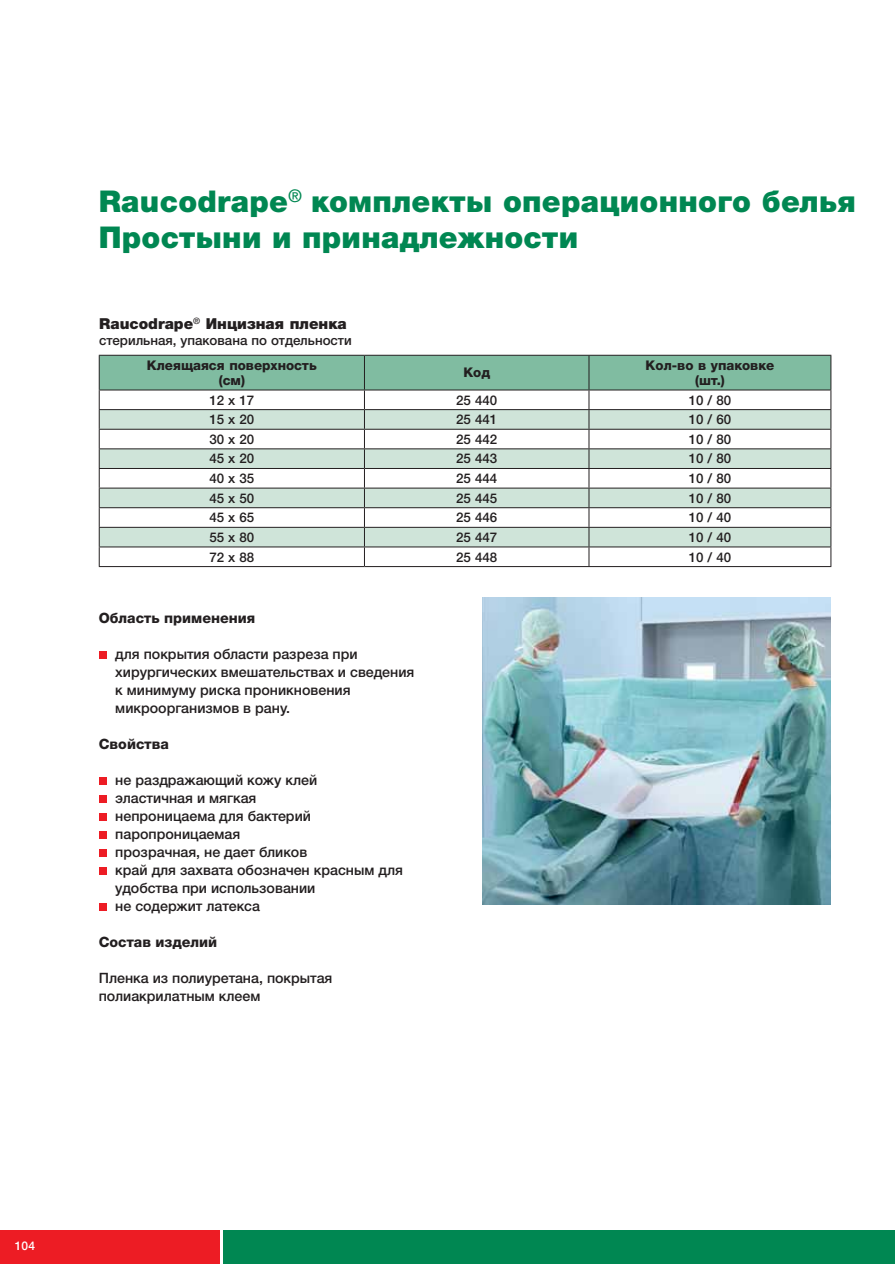
<style>
.page{position:relative;width:895px;height:1264px;background:#fff}
.page>*{position:absolute;margin:0;border:0;box-sizing:border-box;transform-origin:0 0}
.t1{font:900 30px/36px "Helvetica Neue LTW1 G";letter-spacing:.01em;color:#008752}
.t2{font:900 15.15px "Helvetica Neue LTW1 G";color:#231f20}
.t3{font:500 14.25px/18px "Helvetica Neue LTW1 G";color:#231f20}
.t4{font:800 14.25px "Helvetica Neue LTW1 G";color:#231f20}
.t5{font:500 13.35px "Helvetica Neue LTW1 G";color:#231f20}
.t6{font:800 13.35px/15.1px "Helvetica Neue LTW1 G";color:#231f20;text-align:center}
.t7{font:500 12px "Helvetica Neue LTW1 G";color:#fff}
</style>
<div class="page">
<div style="left:224px;top:1230px;width:671px;height:33px;background:#008752"></div>
<div style="left:0;top:1230px;width:220px;height:33px;background:#ed1c24"></div>
<hr style="left:364px;top:566px;width:467px;height:1px;background:#231f20">
<svg style="left:99px;top:355px;width:732px;height:211px"></svg>
<hr style="left:99px;top:355px;width:265px;height:1px;background:#231f20">
<hr style="left:99px;top:389px;width:265px;height:1px;background:#231f20">
<hr style="left:99px;top:409px;width:265px;height:1px;background:#231f20">
<hr style="left:99px;top:429px;width:265px;height:1px;background:#231f20">
<hr style="left:99px;top:448px;width:265px;height:1px;background:#231f20">
<hr style="left:99px;top:468px;width:265px;height:1px;background:#231f20">
<hr style="left:99px;top:487px;width:265px;height:1px;background:#231f20">
<hr style="left:99px;top:507px;width:265px;height:1px;background:#231f20">
<hr style="left:99px;top:527px;width:265px;height:1px;background:#231f20">
<hr style="left:99px;top:546px;width:265px;height:1px;background:#231f20">
<hr style="left:99px;top:566px;width:265px;height:1px;background:#231f20">
<img style="left:482px;top:597px;width:348px;height:307px">
<div style="left:99px;top:651px;width:8px;height:8px;background:#ed1c24"></div>
<div style="left:99px;top:777px;width:8px;height:8px;background:#ed1c24"></div>
<div style="left:99px;top:795px;width:8px;height:8px;background:#ed1c24"></div>
<div style="left:99px;top:813px;width:8px;height:8px;background:#ed1c24"></div>
<div style="left:99px;top:831px;width:8px;height:8px;background:#ed1c24"></div>
<div style="left:99px;top:849px;width:8px;height:8px;background:#ed1c24"></div>
<div style="left:99px;top:867px;width:8px;height:8px;background:#ed1c24"></div>
<div style="left:99px;top:903px;width:8px;height:8px;background:#ed1c24"></div>
<h1 class="t1" style="left:99px;top:183px;width:758px">Raucodrape<sup>®</sup> комплекты операционного белья<br>Простыни и принадлежности</h1>
<p class="t2" style="left:99px;top:315px;width:249px">Raucodrape<sup>®</sup> Инцизная пленка</p>
<p class="t5" style="left:99px;top:336px;width:254px">стерильная, упакована по отдельности</p>
<p class="t6" style="left:147px;top:359px;width:171px">Клеящаяся поверхность (см)</p>
<p class="t6" style="left:463px;top:366px;width:28px">Код</p>
<p class="t6" style="left:646px;top:359px;width:130px">Кол-во в упаковке (шт.)</p>
<p class="t5" style="left:209px;top:395px;width:47px">12 x 17</p>
<p class="t5" style="left:456px;top:395px;width:43px">25 440</p>
<p class="t5" style="left:689px;top:395px;width:44px">10 / 80</p>
<p class="t5" style="left:209px;top:415px;width:47px">15 x 20</p>
<p class="t5" style="left:456px;top:415px;width:43px">25 441</p>
<p class="t5" style="left:689px;top:415px;width:44px">10 / 60</p>
<p class="t5" style="left:209px;top:434px;width:47px">30 x 20</p>
<p class="t5" style="left:456px;top:434px;width:43px">25 442</p>
<p class="t5" style="left:689px;top:434px;width:44px">10 / 80</p>
<p class="t5" style="left:209px;top:454px;width:47px">45 x 20</p>
<p class="t5" style="left:456px;top:454px;width:43px">25 443</p>
<p class="t5" style="left:689px;top:454px;width:44px">10 / 80</p>
<p class="t5" style="left:209px;top:473px;width:47px">40 x 35</p>
<p class="t5" style="left:456px;top:473px;width:43px">25 444</p>
<p class="t5" style="left:689px;top:473px;width:44px">10 / 80</p>
<p class="t5" style="left:209px;top:493px;width:47px">45 x 50</p>
<p class="t5" style="left:456px;top:493px;width:43px">25 445</p>
<p class="t5" style="left:689px;top:493px;width:44px">10 / 80</p>
<p class="t5" style="left:209px;top:513px;width:47px">45 x 65</p>
<p class="t5" style="left:456px;top:513px;width:43px">25 446</p>
<p class="t5" style="left:689px;top:513px;width:44px">10 / 40</p>
<p class="t5" style="left:209px;top:532px;width:47px">55 x 80</p>
<p class="t5" style="left:456px;top:532px;width:43px">25 447</p>
<p class="t5" style="left:689px;top:532px;width:44px">10 / 40</p>
<p class="t5" style="left:209px;top:552px;width:47px">72 x 88</p>
<p class="t5" style="left:456px;top:552px;width:43px">25 448</p>
<p class="t5" style="left:689px;top:552px;width:44px">10 / 40</p>
<p class="t4" style="left:99px;top:613px;width:158px">Область применения</p>
<p class="t3" style="left:115px;top:646px;width:301px">для покрытия области разреза при хирургических вмешательствах и сведения к минимуму риска проникновения микроорганизмов в рану.</p>
<p class="t4" style="left:99px;top:739px;width:72px">Свойства</p>
<p class="t3" style="left:115px;top:772px;width:289px">не раздражающий кожу клей<br>эластичная и мягкая<br>непроницаема для бактерий паропроницаемая<br>прозрачная, не дает бликов<br>край для захвата обозначен красным для удобства при использовании<br>не содержит латекса</p>
<p class="t4" style="left:99px;top:937px;width:120px">Состав изделий</p>
<p class="t3" style="left:99px;top:970px;width:235px">Пленка из полиуретана, покрытая полиакрилатным клеем</p>
<p class="t7" style="left:15px;top:1241px;width:22px">104</p>
</div>
